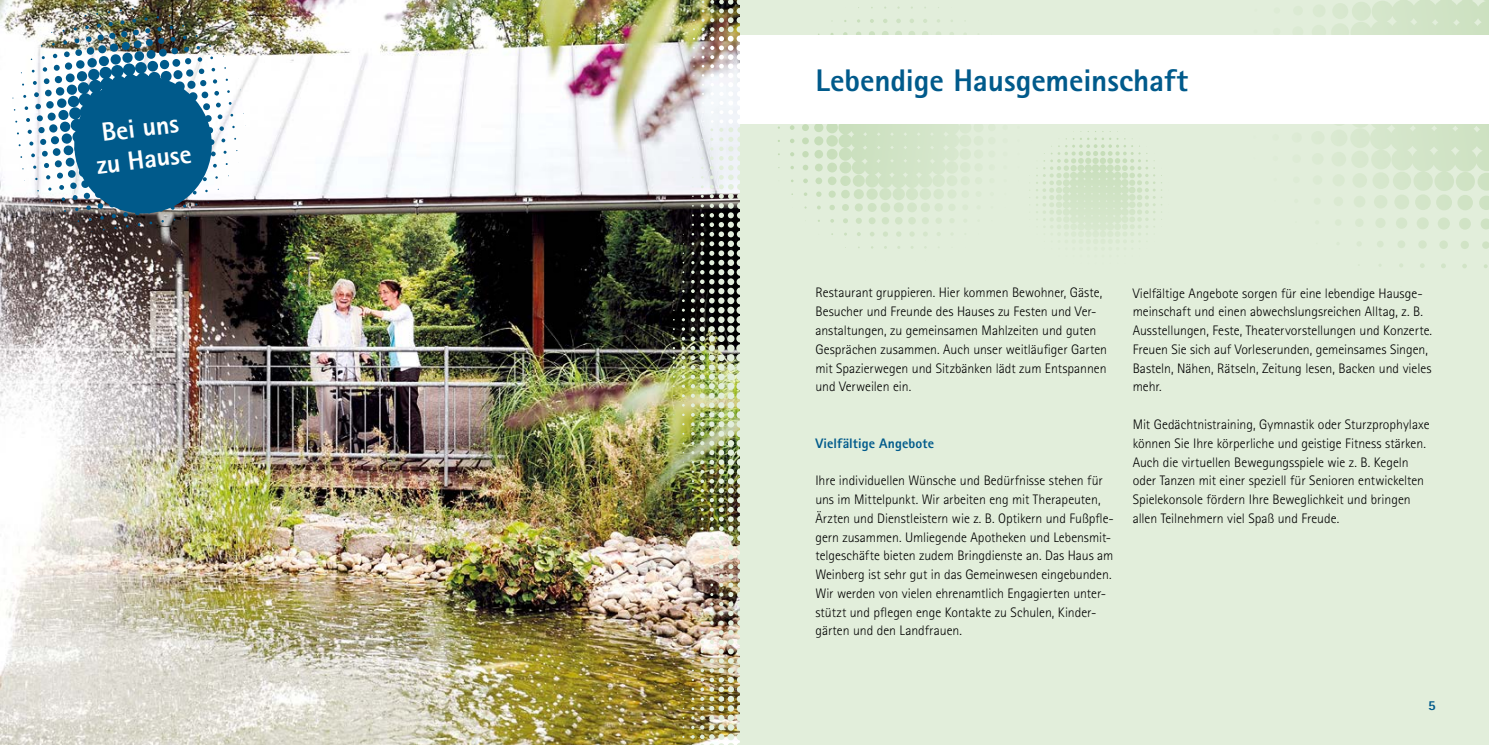
<style>
.page{position:relative;width:1489px;height:745px;background:#fff}
.page>*{position:absolute;margin:0;border:0;box-sizing:border-box;transform-origin:0 0}
.t1{font:800 31.25px "Rotis Sans Serif Std";letter-spacing:-.005em;color:#005a8b}
.t2{font:800 26.25px/31.5px "Rotis Sans Serif Std";color:#fff;text-align:center}
.t3{font:300 13.75px/18.8px "Rotis Sans Serif Std";letter-spacing:-.005em;color:#000}
.t4{font:800 13.75px "Rotis Sans Serif Std";letter-spacing:.005em;color:#005a8b}
</style>
<div class="page">
<img style="left:0;top:0;width:672px;height:744px">
<div style="left:740px;top:0;width:748px;height:744px;background:#e2eedb"></div>
<svg style="left:1036px;top:131px;width:126px;height:111px"></svg>
<svg style="left:778px;top:6px;width:252px;height:243px"></svg>
<svg style="left:1319px;top:0;width:169px;height:268px"></svg>
<div style="left:740px;top:35px;width:748px;height:89px;background:#fff"></div>
<img style="left:672px;top:0;width:68px;height:744px">
<img style="left:12px;top:5px;width:233px;height:228px">
<div style="left:74px;top:76px;width:138px;height:137px;background:#005a8b;border-radius:50%"></div>
<h2 class="t2" style="left:91px;top:117px;width:97px;rotate:-7deg">Bei uns zu Hause</h2>
<h1 class="t1" style="left:815px;top:60px;width:374px">Lebendige Hausgemeinschaft</h1>
<p class="t3" style="left:815px;top:283px;width:293px">Restaurant gruppieren. Hier kommen Bewohner, Gäste, Besucher und Freunde des Hauses zu Festen und Ver&shy;anstaltungen, zu gemeinsamen Mahlzeiten und guten Gesprächen zusammen. Auch unser weitläufiger Garten mit Spazierwegen und Sitzbänken lädt zum Entspannen und Verweilen ein.</p>
<p class="t4" style="left:815px;top:434px;width:120px">Vielfältige Angebote</p>
<p class="t3" style="left:815px;top:471px;width:300px">Ihre individuellen Wünsche und Bedürfnisse stehen für uns im Mittelpunkt. Wir arbeiten eng mit Therapeuten, Ärzten und Dienstleistern wie z. B. Optikern und Fußpfle&shy;gern zusammen. Umliegende Apotheken und Lebensmit&shy;telgeschäfte bieten zudem Bringdienste an. Das Haus am Weinberg ist sehr gut in das Gemeinwesen eingebunden.<br>Wir werden von vielen ehrenamtlich Engagierten unter&shy;stützt und pflegen enge Kontakte zu Schulen, Kinder&shy;gärten und den Landfrauen.</p>
<p class="t3" style="left:1132px;top:283px;width:301px">Vielfältige Angebote sorgen für eine lebendige Hausge&shy;meinschaft und einen abwechslungsreichen Alltag, z. B.<br>Ausstellungen, Feste, Theatervorstellungen und Konzerte.<br>Freuen Sie sich auf Vorleserunden, gemeinsames Singen, Basteln, Nähen, Rätseln, Zeitung lesen, Backen und vieles mehr.</p>
<p class="t3" style="left:1132px;top:415px;width:298px">Mit Gedächtnistraining, Gymnastik oder Sturzprophylaxe können Sie Ihre körperliche und geistige Fitness stärken.<br>Auch die virtuellen Bewegungsspiele wie z. B. Kegeln oder Tanzen mit einer speziell für Senioren entwickelten Spielekonsole fördern Ihre Beweglichkeit und bringen allen Teilnehmern viel Spaß und Freude.</p>
<p class="t4" style="left:1427px;top:695px;width:9px">5</p>
</div>
